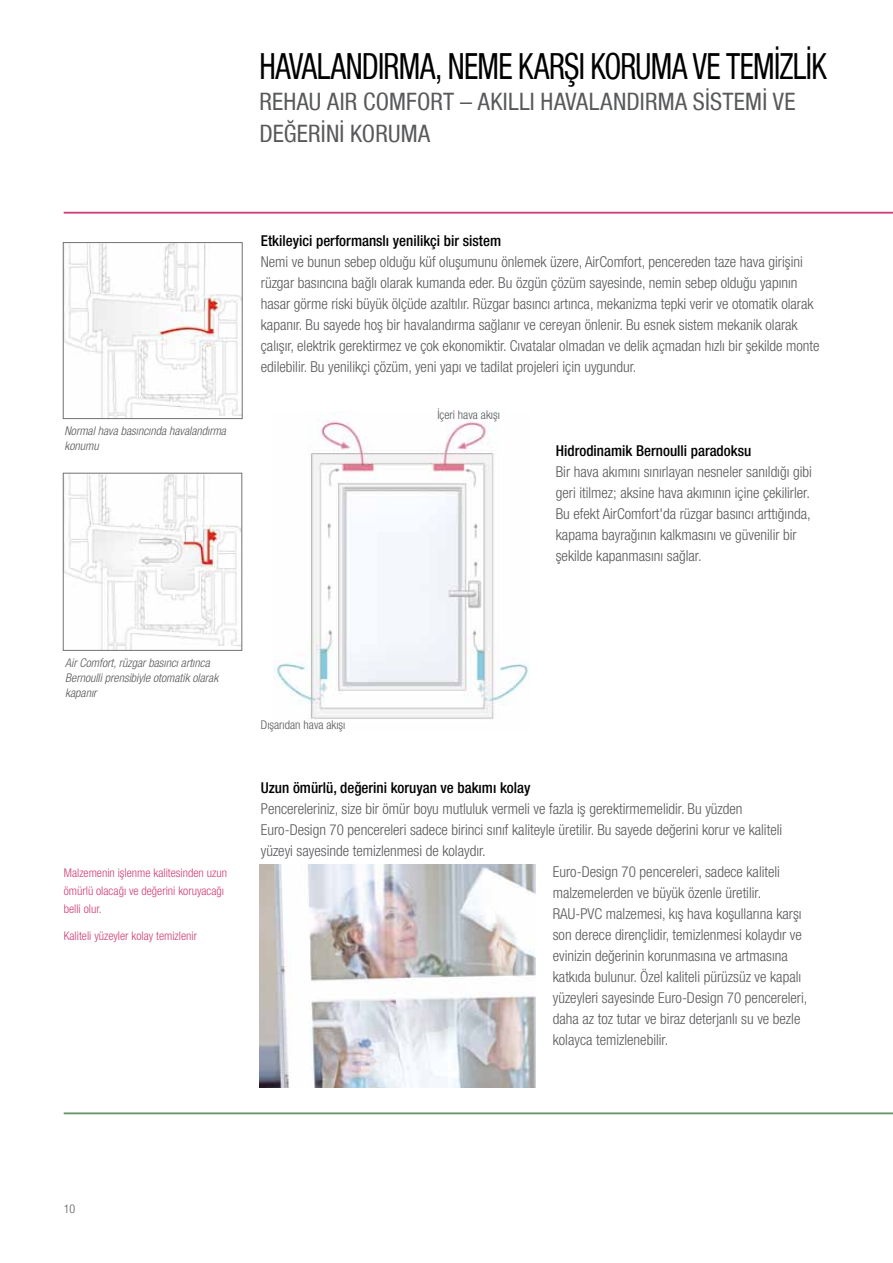
<style>
.page{position:relative;width:893px;height:1263px;background:#fff}
.page>*{position:absolute;margin:0;border:0;box-sizing:border-box;transform-origin:0 0}
.t1{font:condensed 36px "Helvetica Neue LT Com";letter-spacing:-.025em;color:#000;scale:.85 1}
.t2{font:condensed 24px/31.5px "Helvetica Neue LT Com";letter-spacing:.01em;color:#58595b}
.t3{font:300 condensed 15px/21px "Helvetica Neue LT Com";color:#58595b}
.t4{font:500 condensed 15px "Helvetica Neue LT Com";color:#000}
.t5{font:italic 300 condensed 12px/15px "Helvetica Neue LT Com";color:#58595b}
.t6{font:300 condensed 12px/18px "Helvetica Neue LT Com";color:#d13f76}
.t7{font:300 condensed 12px "Helvetica Neue LT Com";color:#58595b}
</style>
<div class="page">
<hr style="left:64px;top:212px;width:829px;height:1px;background:#d13f76">
<hr style="left:64px;top:1113px;width:829px;height:1px;background:#699667">
<img style="left:65px;top:244px;width:175px;height:173px">
<div style="left:63px;top:242px;width:179px;height:177px;border:1px solid #717275"></div>
<img style="left:65px;top:475px;width:175px;height:173px">
<div style="left:63px;top:473px;width:179px;height:177px;border:1px solid #717275"></div>
<img style="left:274px;top:411px;width:256px;height:309px">
<img style="left:260px;top:865px;width:276px;height:222px">
<h1 class="t1" style="left:259px;top:46px;width:669px">HAVALANDIRMA, NEME KARŞI KORU MA VE TEMIZLIK</h1>
<h2 class="t2" style="left:259px;top:86px;width:13px">REHAU</h2>
<h2 class="t2" style="left:259px;top:86px;width:536px;text-indent:68px">AIR COMFORT – AKILLI HAVALANDIRMA SISTEMI VE<br>DEĞERINI KORUMA</h2>
<p class="t5" style="left:65px;top:424px;width:163px">Normal hava basıncında havalandırma konumu</p>
<p class="t4" style="left:261px;top:232px;width:242px">Etkileyici performanslı yenilikçi bir sistem</p>
<p class="t3" style="left:261px;top:252px;width:560px">Nemi ve bunun sebep olduğu küf oluşumunu önlemek üzere, AirComfort, pencereden taze hava girişini rüzgar basıncına bağlı olarak kumanda eder. Bu özgün çözüm sayesinde, nemin sebep olduğu yapının hasar görme riski büyük ölçüde azaltılır. Rüzgar basıncı artınca, mekanizma tepki verir ve otomatik olarak kapanır. Bu sayede hoş bir havalandırma sağlanır ve cereyan önlenir. Bu esnek sistem mekanik olarak çalışır, elektrik gerektirmez ve çok ekonomiktir. Cıvatalar olmadan ve delik açmadan hızlı bir şekilde monte edilebilir. Bu yenilikçi çözüm, yeni yapı ve tadilat projeleri için uygundur.</p>
<p class="t7" style="left:437px;top:408px;width:64px">İçeri hava akışı</p>
<p class="t4" style="left:556px;top:442px;width:197px">Hidrodinamik Bernoulli paradoksu</p>
<p class="t3" style="left:556px;top:462px;width:258px">Bir hava akımını sınırlayan nesneler sanıldığı gibi geri itilmez; aksine hava akımının içine çekilirler.<br>Bu efekt AirComfort'da rüzgar basıncı arttığında, kapama bayrağının kalkmasını ve güvenilir bir şekilde kapanmasını sağlar.</p>
<p class="t5" style="left:65px;top:655px;width:155px">Air Comfort, rüzgar basıncı artınca<br>Bernoulli prensibiyle otomatik olarak kapanır</p>
<p class="t6" style="left:64px;top:863px;width:165px">Malzemenin işlenme kalitesinden uzun ömürlü olacağı ve değerini koruyacağı belli olur.</p>
<p class="t6" style="left:64px;top:926px;width:135px">Kaliteli yüzeyler kolay temizlenir</p>
<p class="t7" style="left:261px;top:718px;width:86px">Dışarıdan hava akışı</p>
<p class="t4" style="left:261px;top:778px;width:271px">Uzun ömürlü, değerini koruyan ve bakımı kolay</p>
<p class="t3" style="left:261px;top:798px;width:523px">Pencereleriniz, size bir ömür boyu mutluluk vermeli ve fazla iş gerektirmemelidir. Bu yüzden<br>Euro-Design 70 pencereleri sadece birinci sınıf kaliteyle üretilir. Bu sayede değerini korur ve kaliteli yüzeyi sayesinde temizlenmesi de kolaydır.</p>
<p class="t3" style="left:553px;top:861px;width:256px">Euro-Design 70 pencereleri, sadece kaliteli malzemelerden ve büyük özenle üretilir.<br>RAU-PVC malzemesi, kış hava koşullarına karşı son derece dirençlidir, temizlenmesi kolaydır ve evinizin değerinin korunmasına ve artmasına katkıda bulunur. Özel kaliteli pürüzsüz ve kapalı yüzeyleri sayesinde Euro-Design 70 pencereleri, daha az toz tutar ve biraz deterjanlı su ve bezle kolayca temizlenebilir.</p>
<p class="t7" style="left:64px;top:1201px;width:13px">10</p>
</div>
